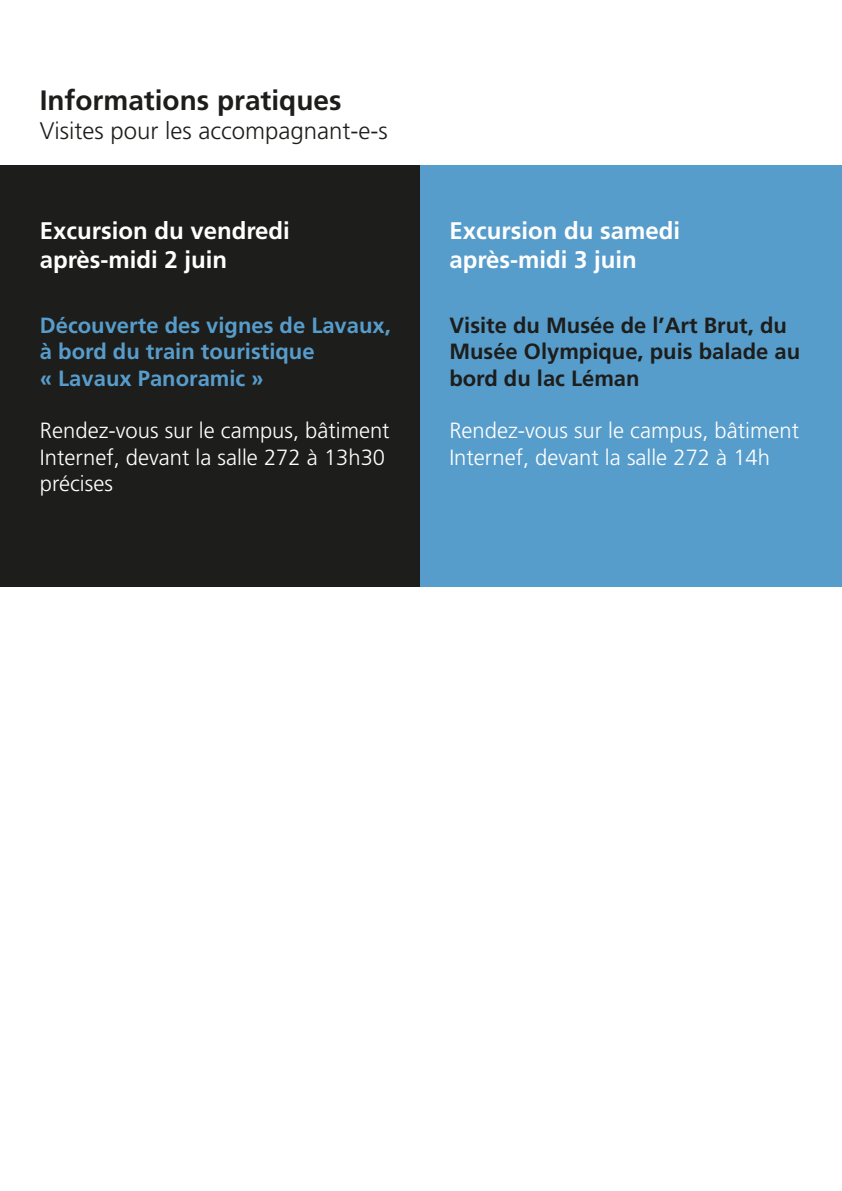
<style>
.page{position:relative;width:842px;height:1191px;background:#fff}
.page>*{position:absolute;margin:0;border:0;box-sizing:border-box;transform-origin:0 0}
.t1{font:700 28px "Frutiger LT Std";color:#1d1d1b}
.t2{font:700 24px/28.8px "Frutiger LT Std";color:#fff}
.t3{font:300 24px "Frutiger LT Std";color:#1d1d1b}
.t4{font:300 22px/26.4px "Frutiger LT Std";color:#fff}
.t5{font:700 22px/26.4px "Frutiger LT Std";color:#1d1d1b}
.t6{font:700 22px/26.4px "Frutiger LT Std";color:#579dcc}
</style>
<div class="page">
<div style="left:404px;top:165px;width:438px;height:422px;background:#579dcc"></div>
<div style="left:0;top:165px;width:420px;height:422px;background:#1d1d1b"></div>
<p class="t1" style="left:40px;top:84px;width:303px">Informations pratiques</p>
<p class="t3" style="left:40px;top:118px;width:350px">Visites pour les accompagnant-e-s</p>
<p class="t2" style="left:40px;top:217px;width:252px">Excursion du vendredi après-midi 2 juin</p>
<p class="t2" style="left:449px;top:217px;width:232px">Excursion du samedi après-midi 3 juin</p>
<p class="t6" style="left:40px;top:312px;width:352px">Découverte des vignes de Lavaux, à bord du train touristique<br>« Lavaux Panoramic »</p>
<p class="t4" style="left:40px;top:418px;width:351px">Rendez-vous sur le campus, bâtiment<br>Internef, devant la salle 272 à 13h30 précises</p>
<p class="t5" style="left:449px;top:312px;width:352px">Visite du Musée de l’Art Brut, du<br>Musée Olympique, puis balade au bord du lac Léman</p>
<p class="t4" style="left:449px;top:418px;width:351px">Rendez-vous sur le campus, bâtiment<br>Internef, devant la salle 272 à 14h</p>
</div>
